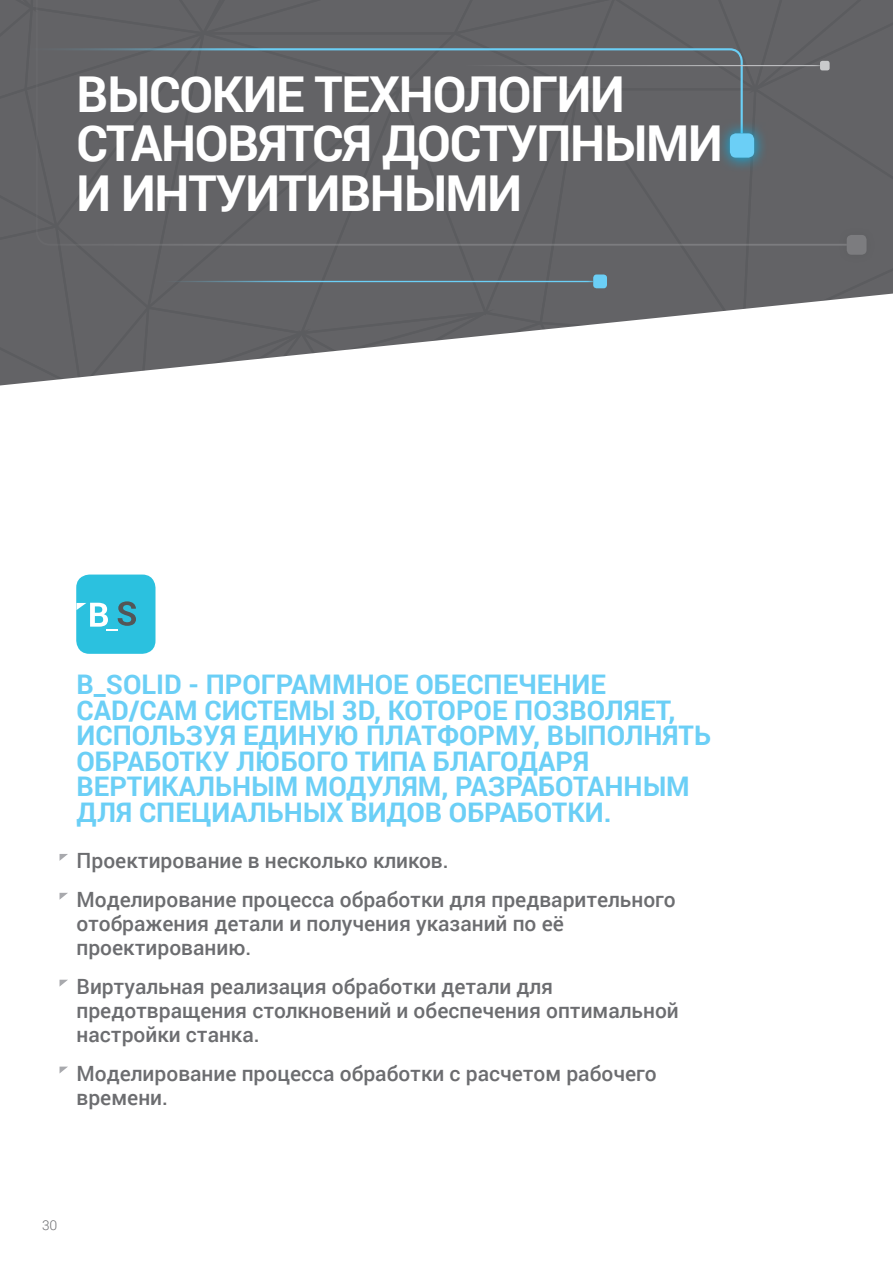
<style>
.page{position:relative;width:893px;height:1263px;background:#fff}
.page>*{position:absolute;margin:0;border:0;box-sizing:border-box;transform-origin:0 0}
.PAG_NERE_-_TITOLO{font:700 49.5px/49.5px "Roboto";letter-spacing:-.025em;color:#fff}
.PAG_NERE_-_INTRO_ver{font:700 27px/25.5px "Roboto";color:#6bcff6}
.PAG_NERE_-_TESTO{font:500 21px/24px "Roboto";color:#6c6d70}
.t1{font:300 13.5px "Roboto";color:#6c6d70}
</style>
<div class="page">
<svg style="left:0;top:0;width:893px;height:386px"></svg>
<div style="left:0;top:47px;width:35px;height:88px;background:#636366"></div>
<hr style="left:0;top:65px;width:820px;height:1px;background:#c9cacc">
<hr style="left:145px;top:281px;width:448px;height:1px;background:#6bcff6">
<div style="left:586px;top:267px;width:28px;height:28px;background:#636366"></div>
<div style="left:593px;top:274px;width:14px;height:14px;background:#6bcff6;border-radius:3px"></div>
<div style="left:838px;top:226px;width:37px;height:38px;background:#626265"></div>
<div style="left:847px;top:235px;width:19px;height:20px;background:#7c7c7f;border-radius:5px"></div>
<div style="left:35px;top:0;width:813px;height:247px;background:#636366"></div>
<div style="left:76px;top:574px;width:79px;height:80px;background:#2bc1df;border-radius:13px"></div>
<svg style="left:76px;top:601px;width:60px;height:30px"></svg>
<svg style="left:60px;top:854px;width:8px;height:7px"></svg>
<svg style="left:60px;top:893px;width:8px;height:6px"></svg>
<svg style="left:60px;top:980px;width:8px;height:6px"></svg>
<svg style="left:60px;top:1066px;width:8px;height:7px"></svg>
<p class="PAG_NERE_-_TITOLO" style="left:77px;top:67px;width:648px">ВЫСОКИЕ ТЕХНОЛОГИИ<br>СТАНОВЯТСЯ ДОСТУПНЫМИ<br>И ИНТУИТИВНЫМИ</p>
<p class="PAG_NERE_-_INTRO_ver" style="left:77px;top:671px;width:636px">B_SOLID - ПРОГРАММНОЕ ОБЕСПЕЧЕНИЕ CAD/CAM СИСТЕМЫ 3D, КОТОРОЕ ПОЗВОЛЯЕТ, ИСПОЛЬЗУЯ ЕДИНУЮ ПЛАТФОРМУ, ВЫПОЛНЯТЬ ОБРАБОТКУ ЛЮБОГО ТИПА БЛАГОДАРЯ ВЕРТИКАЛЬНЫМ МОДУЛЯМ, РАЗРАБОТАННЫМ ДЛЯ СПЕЦИАЛЬНЫХ ВИДОВ ОБРАБОТКИ.</p>
<p class="PAG_NERE_-_TESTO" style="left:77px;top:848px;width:374px">Проектирование в несколько кликов.</p>
<p class="PAG_NERE_-_TESTO" style="left:77px;top:887px;width:601px">Моделирование процесса обработки для предварительного отображения детали и получения указаний по её проектированию.</p>
<p class="PAG_NERE_-_TESTO" style="left:77px;top:974px;width:604px">Виртуальная реализация обработки детали для предотвращения столкновений и обеспечения оптимальной настройки станка.</p>
<p class="PAG_NERE_-_TESTO" style="left:77px;top:1061px;width:582px">Моделирование процесса обработки с расчетом рабочего времени.</p>
<p class="t1" style="left:42px;top:1215px;width:17px">30</p>
</div>
